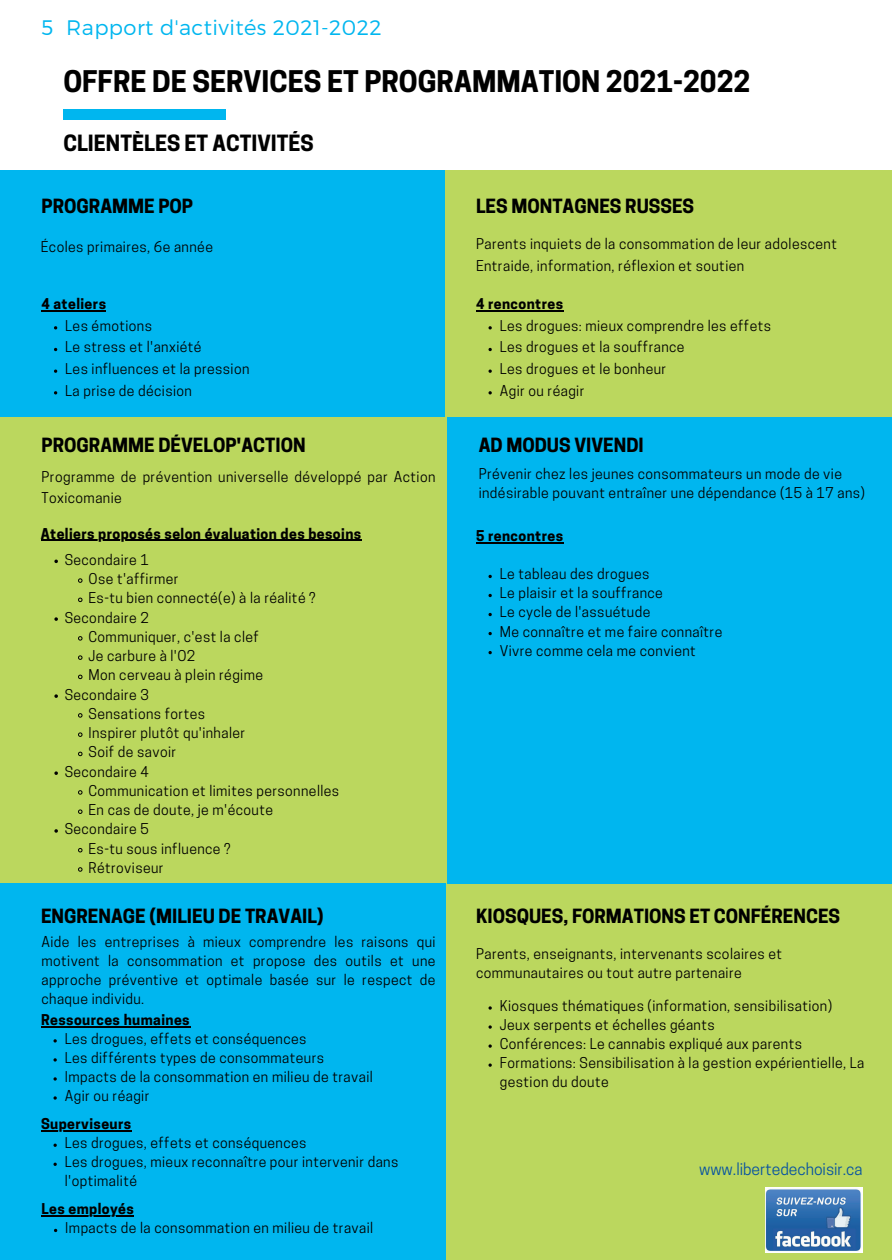
<style>
.page{position:relative;width:892px;height:1260px;background:#fff}
.page>*{position:absolute;margin:0;border:0;box-sizing:border-box;transform-origin:0 0}
.t1{font:700 28px "Cooper Hewitt";color:#000}
.t2{font:300 21px "Montserrat";letter-spacing:.02em;color:#00b6ef}
.t3{font:700 21px "Cooper Hewitt";color:#000}
.t4{font:700 18.38px "Cooper Hewitt";color:#000}
.t5{font:15.75px "Cooper Hewitt";color:#0753a1}
.t6{font:14px/19.1px "Cooper Hewitt";letter-spacing:.03em;color:#000}
.t7{font:700 14px "Cooper Hewitt";letter-spacing:.03em;color:#000}
</style>
<div class="page">
<div style="left:446px;top:417px;width:445px;height:474px;background:#00b6ef"></div>
<div style="left:0;top:170px;width:446px;height:247px;background:#00b6ef"></div>
<div style="left:445px;top:170px;width:446px;height:247px;background:#bbd75e"></div>
<div style="left:0;top:417px;width:446px;height:489px;background:#bbd75e"></div>
<div style="left:0;top:883px;width:446px;height:377px;background:#00b6ef"></div>
<div style="left:446px;top:884px;width:445px;height:376px;background:#bbd75e"></div>
<div style="left:63px;top:110px;width:162px;height:10px;background:#00b6ef"></div>
<img style="left:765px;top:1188px;width:97px;height:65px">
<svg style="left:54px;top:560px;width:4px;height:3px"></svg>
<svg style="left:78px;top:578px;width:4px;height:5px"></svg>
<svg style="left:78px;top:598px;width:4px;height:4px"></svg>
<svg style="left:54px;top:617px;width:4px;height:4px"></svg>
<svg style="left:78px;top:636px;width:4px;height:5px"></svg>
<svg style="left:78px;top:655px;width:4px;height:5px"></svg>
<svg style="left:78px;top:675px;width:4px;height:4px"></svg>
<svg style="left:54px;top:694px;width:4px;height:4px"></svg>
<svg style="left:78px;top:713px;width:4px;height:5px"></svg>
<svg style="left:78px;top:732px;width:4px;height:5px"></svg>
<svg style="left:78px;top:752px;width:4px;height:4px"></svg>
<svg style="left:54px;top:771px;width:4px;height:4px"></svg>
<svg style="left:78px;top:790px;width:4px;height:5px"></svg>
<svg style="left:78px;top:809px;width:4px;height:5px"></svg>
<svg style="left:54px;top:829px;width:4px;height:4px"></svg>
<svg style="left:78px;top:848px;width:4px;height:4px"></svg>
<svg style="left:78px;top:867px;width:4px;height:5px"></svg>
<hr style="left:41px;top:539px;width:320px;height:2px;background:#000">
<hr style="left:476px;top:543px;width:87px;height:1px;background:#000">
<hr style="left:476px;top:310px;width:87px;height:2px;background:#000">
<svg style="left:53px;top:1039px;width:4px;height:4px"></svg>
<svg style="left:53px;top:1058px;width:4px;height:4px"></svg>
<svg style="left:53px;top:1077px;width:4px;height:4px"></svg>
<svg style="left:53px;top:1096px;width:4px;height:4px"></svg>
<hr style="left:41px;top:1026px;width:149px;height:1px;background:#000">
<hr style="left:41px;top:310px;width:65px;height:2px;background:#000">
<svg style="left:53px;top:1144px;width:4px;height:3px"></svg>
<svg style="left:53px;top:1163px;width:4px;height:3px"></svg>
<hr style="left:41px;top:1130px;width:91px;height:2px;background:#000">
<hr style="left:41px;top:1216px;width:93px;height:1px;background:#000">
<h2 class="t2" style="left:41px;top:14px;width:341px">5 Rapport d'activités 2021-2022</h2>
<h1 class="t1" style="left:63px;top:71px;width:688px">OFFRE DE SERVICES ET PROGRAMMATION 2021-2022</h1>
<h2 class="t3" style="left:63px;top:135px;width:252px">CLIENTÈLES ET ACTIVITÉS</h2>
<h3 class="t4" style="left:41px;top:200px;width:153px">PROGRAMME POP</h3>
<h3 class="t4" style="left:476px;top:200px;width:220px">LES MONTAGNES RUSSES</h3>
<p class="t6" style="left:41px;top:239px;width:173px">Écoles primaires, 6e année</p>
<p class="t6" style="left:476px;top:235px;width:362px;line-height:21.7px">Parents inquiets de la consommation de leur adolescent<br>Entraide, information, réflexion et soutien</p>
<p class="t7" style="left:41px;top:299px;width:66px">4 ateliers</p>
<p class="t7" style="left:476px;top:299px;width:89px">4 rencontres</p>
<p class="t6" style="left:65px;top:316px;width:186px;line-height:21.7px">Les émotions<br>Le stress et l'anxiété<br>Les influences et la pression<br>La prise de décision</p>
<p class="t6" style="left:499px;top:316px;width:272px;line-height:21.7px">Les drogues: mieux comprendre les effets<br>Les drogues et la souffrance<br>Les drogues et le bonheur<br>Agir ou réagir</p>
<h3 class="t4" style="left:41px;top:438px;width:265px">PROGRAMME DÉVELOP'ACTION</h3>
<h3 class="t4" style="left:478px;top:438px;width:166px">AD MODUS VIVENDI</h3>
<p class="t6" style="left:41px;top:467px;width:395px;line-height:21.7px">Programme de prévention universelle développé par Action<br>Toxicomanie</p>
<p class="t6" style="left:478px;top:466px;width:388px">Prévenir chez les jeunes consommateurs un mode de vie indésirable pouvant entraîner une dépendance (15 à 17 ans)</p>
<p class="t7" style="left:41px;top:528px;width:322px">Ateliers proposés selon évaluation des besoins</p>
<p class="t6" style="left:65px;top:552px;width:86px">Secondaire 1</p>
<p class="t6" style="left:88px;top:571px;width:91px">Ose t'affirmer</p>
<p class="t6" style="left:88px;top:590px;width:228px">Es-tu bien connecté(e) à la réalité ?</p>
<p class="t6" style="left:65px;top:610px;width:86px">Secondaire 2</p>
<p class="t6" style="left:88px;top:629px;width:172px">Communiquer, c'est la clef</p>
<p class="t6" style="left:88px;top:648px;width:108px">Je carbure à l'O2</p>
<p class="t6" style="left:88px;top:667px;width:176px">Mon cerveau à plein régime</p>
<p class="t6" style="left:65px;top:687px;width:86px">Secondaire 3</p>
<p class="t6" style="left:88px;top:706px;width:118px">Sensations fortes</p>
<p class="t6" style="left:88px;top:725px;width:158px">Inspirer plutôt qu'inhaler</p>
<p class="t6" style="left:88px;top:744px;width:89px">Soif de savoir</p>
<p class="t6" style="left:65px;top:764px;width:86px">Secondaire 4</p>
<p class="t6" style="left:88px;top:783px;width:252px">Communication et limites personnelles</p>
<p class="t6" style="left:88px;top:802px;width:186px">En cas de doute, je m'écoute</p>
<p class="t6" style="left:65px;top:821px;width:86px">Secondaire 5</p>
<p class="t6" style="left:88px;top:841px;width:143px">Es-tu sous influence ?</p>
<p class="t6" style="left:88px;top:860px;width:77px">Rétroviseur</p>
<h3 class="t4" style="left:41px;top:909px;width:284px">ENGRENAGE (MILIEU DE TRAVAIL)</h3>
<p class="t6" style="left:41px;top:934px;width:395px;text-align:justify">Aide les entreprises à mieux comprendre les raisons qui motivent la consommation et propose des outils et une approche préventive et optimale basée sur le respect de chaque individu.</p>
<p class="t7" style="left:41px;top:1014px;width:150px">Ressources humaines</p>
<p class="t6" style="left:65px;top:1031px;width:309px">Les drogues, effets et conséquences<br>Les différents types de consommateurs Impacts de la consommation en milieu de travail Agir ou réagir</p>
<p class="t7" style="left:41px;top:1119px;width:92px">Superviseurs</p>
<p class="t6" style="left:65px;top:1135px;width:335px">Les drogues, effets et conséquences<br>Les drogues, mieux reconnaître pour intervenir dans l'optimalité</p>
<p class="t7" style="left:41px;top:1204px;width:94px">Les employés</p>
<p class="t6" style="left:65px;top:1220px;width:309px">Impacts de la consommation en milieu de travail</p>
<p class="t7" style="left:476px;top:531px;width:89px">5 rencontres</p>
<p class="t6" style="left:499px;top:566px;width:224px">Le tableau des drogues<br>Le plaisir et la souffrance<br>Le cycle de l'assuétude<br>Me connaître et me faire connaître<br>Vivre comme cela me convient</p>
<h3 class="t4" style="left:476px;top:909px;width:365px">KIOSQUES, FORMATIONS ET CONFÉRENCES</h3>
<p class="t6" style="left:476px;top:946px;width:307px">Parents, enseignants, intervenants scolaires et communautaires ou tout autre partenaire</p>
<p class="t6" style="left:499px;top:998px;width:366px">Kiosques thématiques (information, sensibilisation)<br>Jeux serpents et échelles géants<br>Conférences: Le cannabis expliqué aux parents Formations: Sensibilisation à la gestion expérientielle, La gestion du doute</p>
<p class="t5" style="left:698px;top:1164px;width:165px">www.libertedechoisir.ca</p>
</div>
